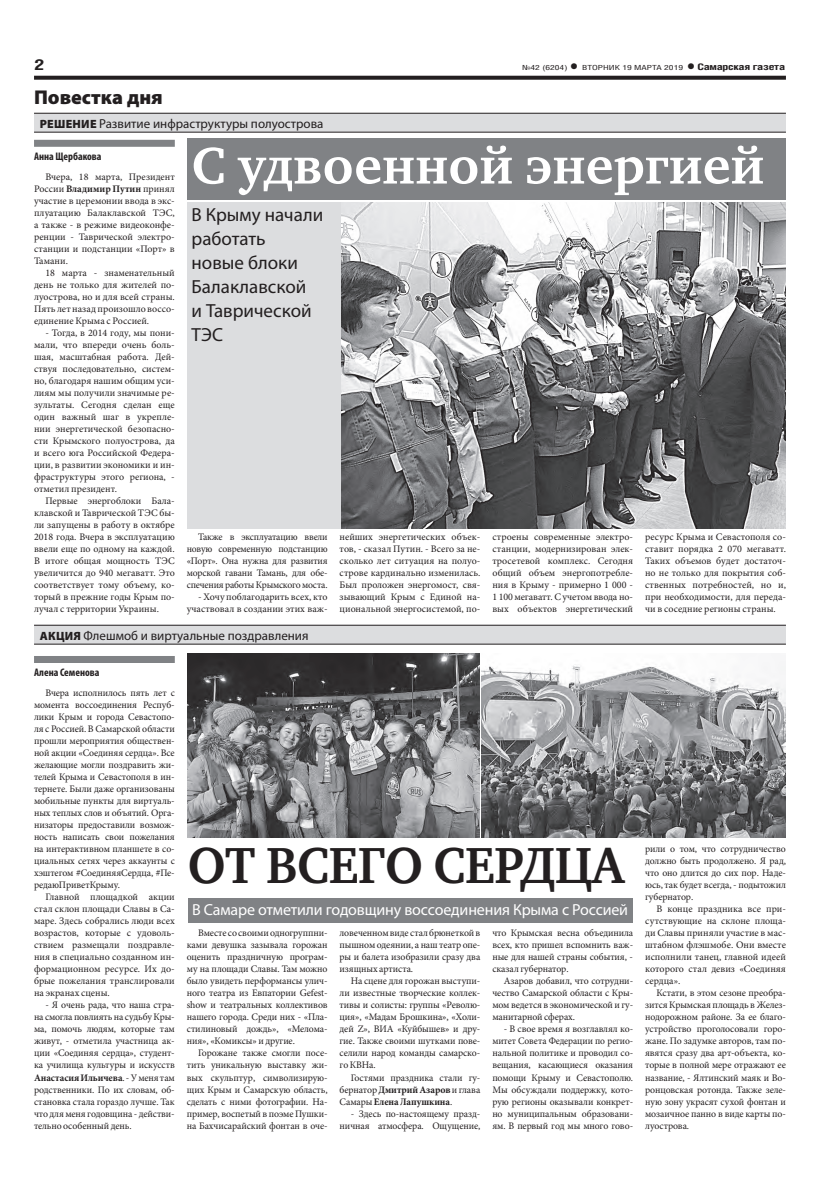
<style>
.page{position:relative;width:820px;height:1191px;background:#fff}
.page>*{position:absolute;margin:0;border:0;box-sizing:border-box;transform-origin:0 0}
.заголовок{font:700 53px "Charter C";color:#fff}
.заголовок-2{font:700 52px "Charter C";letter-spacing:-.01em;color:#231f20;scale:.96 1}
.рубрика{font:900 20px "Myriad Pro";color:#231f20}
.подзаголовок{font:19px/24px "Myriad Pro";color:#231f20}
.подзаголовок-2{font:16px "Myriad Pro";letter-spacing:-.01em;color:#fff}
.t1{font:700 15px "Helios Cond";color:#231f20;scale:1.4 1}
.надзаголовок{font:13px "Myriad Pro";color:#231f20}
.автор_чб{font:700 condensed 11px "Myriad Pro";color:#231f20}
.ОСНОВНОЙ{font:10px/12px "Minion Pro";letter-spacing:-.005em;color:#231f20;text-align:justify}
.t2{font:7px "Helios Cond";color:#231f20;scale:1.4 1}
.s1{font-weight:700;font-size:16px}
.s2{font-weight:700;font-size:9px}
.s3{font-weight:900;font-size:12px}
.s4{font-weight:700}
</style>
<div class="page">
<svg style="left:34px;top:76px;width:751px;height:4px;background:#322f2f"></svg>
<div style="left:34px;top:113px;width:751px;height:19px;background:#dcdddf"></div>
<hr style="left:34px;top:113px;width:751px;height:1px;background:#231f20">
<hr style="left:34px;top:132px;width:751px;height:1px;background:#231f20">
<div style="left:34px;top:625px;width:751px;height:19px;background:#dcdddf"></div>
<hr style="left:34px;top:625px;width:751px;height:1px;background:#231f20">
<hr style="left:34px;top:644px;width:751px;height:1px;background:#231f20">
<div style="left:34px;top:656px;width:141px;height:7px;background:#808285"></div>
<div style="left:34px;top:140px;width:141px;height:7px;background:#808285"></div>
<div style="left:187px;top:139px;width:598px;height:61px;background:#808285"></div>
<img style="left:340px;top:203px;width:445px;height:326px">
<div style="left:188px;top:898px;width:444px;height:24px;background:#808285"></div>
<img style="left:188px;top:653px;width:291px;height:185px">
<div style="left:187px;top:203px;width:153px;height:326px;background:#dcdddf"></div>
<img style="left:481px;top:665px;width:304px;height:173px">
<p class="t1" style="left:34px;top:55px;width:9px">2</p>
<p class="t2" style="left:522px;top:63px;width:189px">№42 (6204) <span class="s1">•</span> ВТОРНИК 19 МАРТА 2019 <span class="s1">•</span> <span class="s2">Самарская газета</span></p>
<p class="рубрика" style="left:34px;top:85px;width:130px">Повестка дня</p>
<p class="надзаголовок" style="left:40px;top:115px;width:285px"><span class="s3">РЕШЕНИЕ</span> Развитие инфраструктуры полуострова</p>
<p class="автор_чб" style="left:34px;top:150px;width:69px">Анна Щербакова</p>
<p class="ОСНОВНОЙ" style="left:34px;top:171px;width:142px;text-indent:11px">Вчера, 18 марта, Президент России <span class="s4">Владимир Путин</span> принял участие в церемонии ввода в экс&shy;плуатацию Балаклавской ТЭС, а также - в режиме видеоконфе&shy;ренции - Таврической электро&shy;станции и подстанции «Порт» в Тамани.</p>
<p class="ОСНОВНОЙ" style="left:34px;top:267px;width:142px;text-indent:11px">18 марта - знаменательный день не только для жителей по&shy;луострова, но и для всей страны.<br>Пять лет назад произошло воссо&shy;единение Крыма с Россией.</p>
<p class="ОСНОВНОЙ" style="left:34px;top:327px;width:142px;text-indent:11px">- Тогда, в 2014 году, мы пони&shy;мали, что впереди очень боль&shy;шая, масштабная работа. Дей&shy;ствуя последовательно, систем&shy;но, благодаря нашим общим уси&shy;лиям мы получили значимые ре&shy;зультаты. Сегодня сделан еще один важный шаг в укрепле&shy;нии энергетической безопасно&shy;сти Крымского полуострова, да и всего юга Российской Федера&shy;ции, в развитии экономики и ин&shy;фраструктуры этого региона, - отметил президент.</p>
<p class="ОСНОВНОЙ" style="left:34px;top:495px;width:142px;text-indent:11px">Первые энергоблоки Бала&shy;клавской и Таврической ТЭС бы&shy;ли запущены в работу в октябре 2018 года. Вчера в эксплуатацию ввели еще по одному на каждой.<br>В итоге общая мощность ТЭС увеличится до 940 мегаватт. Это соответствует тому объему, ко&shy;торый в прежние годы Крым по&shy;лучал с территории Украины.</p>
<p class="заголовок" style="left:191px;top:137px;width:574px">C удвоенной энергией</p>
<p class="подзаголовок" style="left:191px;top:203px;width:133px">В Крыму начали работать<br>новые блоки<br>Балаклавской<br>и Таврической<br>ТЭС</p>
<p class="ОСНОВНОЙ" style="left:187px;top:531px;width:142px;text-indent:11px">Также в эксплуатацию ввели новую современную подстанцию «Порт». Она нужна для развития морской гавани Тамань, для обе&shy;спечения работы Крымского моста.</p>
<p class="ОСНОВНОЙ" style="left:187px;top:591px;width:142px;text-align:right">- Хочу поблагодарить всех, кто участвовал в создании этих важ-</p>
<p class="ОСНОВНОЙ" style="left:339px;top:531px;width:142px">нейших энергетических объек&shy;тов, - сказал Путин. - Всего за не&shy;сколько лет ситуация на полуо&shy;строве кардинально изменилась.<br>Был проложен энергомост, свя&shy;зывающий Крым с Единой на&shy;циональной энергосистемой, по-</p>
<p class="ОСНОВНОЙ" style="left:492px;top:531px;width:142px">строены современные электро&shy;станции, модернизирован элек&shy;тросетевой комплекс. Сегодня общий объем энергопотребле&shy;ния в Крыму - примерно 1 000 - 1 100 мегаватт. С учетом ввода но&shy;вых объектов энергетический</p>
<p class="ОСНОВНОЙ" style="left:645px;top:531px;width:142px">ресурс Крыма и Севастополя со&shy;ставит порядка 2 070 мегаватт.<br>Таких объемов будет достаточ&shy;но не только для покрытия соб&shy;ственных потребностей, но и, при необходимости, для переда&shy;чи в соседние регионы страны.</p>
<p class="надзаголовок" style="left:40px;top:627px;width:270px"><span class="s3">АКЦИЯ</span> Флешмоб и виртуальные поздравления</p>
<p class="автор_чб" style="left:34px;top:666px;width:67px">Алена Семенова</p>
<p class="ОСНОВНОЙ" style="left:34px;top:687px;width:142px;text-indent:11px">Вчера исполнилось пять лет с момента воссоединения Респуб&shy;лики Крым и города Севастопо&shy;ля с Россией. В Самарской области прошли мероприятия обществен&shy;ной акции «Соединяя сердца». Все желающие могли поздравить жи&shy;телей Крыма и Севастополя в ин&shy;тернете. Были даже организованы мобильные пункты для виртуаль&shy;ных теплых слов и объятий. Орга&shy;низаторы предоставили возмож&shy;ность написать свои пожелания на интерактивном планшете в со&shy;циальных сетях через аккаунты с хэштегом #СоединяяСердца, #Пе&shy;редаюПриветКрыму.</p>
<p class="ОСНОВНОЙ" style="left:34px;top:891px;width:142px;text-indent:11px">Главной площадкой акции стал склон площади Славы в Са&shy;маре. Здесь собрались люди всех возрастов, которые с удоволь&shy;ствием размещали поздравле&shy;ния в специально созданном ин&shy;формационном ресурсе. Их до&shy;брые пожелания транслировали на экранах сцены.</p>
<p class="ОСНОВНОЙ" style="left:34px;top:999px;width:142px;text-indent:11px">- Я очень рада, что наша стра&shy;на смогла повлиять на судьбу Кры&shy;ма, помочь людям, которые там живут, - отметила участница ак&shy;ции «Соединяя сердца», студент&shy;ка училища культуры и искусств <span class="s4">Анастасия Ильичева</span>. - У меня там родственники. По их словам, об&shy;становка стала гораздо лучше. Так что для меня годовщина - действи&shy;тельно особенный день.</p>
<p class="заголовок-2" style="left:188px;top:837px;width:456px">ОТ ВСЕГО СЕРДЦА</p>
<p class="подзаголовок-2" style="left:192px;top:899px;width:437px">В Самаре отметили годовщину воссоединения Крыма с Россией</p>
<p class="ОСНОВНОЙ" style="left:187px;top:927px;width:142px;text-indent:11px">Вместе со своими одногруппни&shy;ками девушка зазывала горожан оценить праздничную програм&shy;му на площади Славы. Там можно было увидеть перформансы улич&shy;ного театра из Евпатории Gefest&shy;show и театральных коллективов нашего города. Среди них - «Пла&shy;стилиновый дождь», «Мелома&shy;ния», «Комиксы» и другие.</p>
<p class="ОСНОВНОЙ" style="left:187px;top:1047px;width:142px;text-indent:11px">Горожане также смогли посе&shy;тить уникальную выставку жи&shy;вых скульптур, символизирую&shy;щих Крым и Самарскую область, сделать с ними фотографии. На&shy;пример, воспетый в поэме Пушки&shy;на Бахчисарайский фонтан в оче-</p>
<p class="ОСНОВНОЙ" style="left:339px;top:927px;width:142px">ловеченном виде стал брюнеткой в пышном одеянии, а наш театр опе&shy;ры и балета изобразили сразу два изящных артиста.</p>
<p class="ОСНОВНОЙ" style="left:339px;top:975px;width:142px;text-indent:11px">На сцене для горожан выступи&shy;ли известные творческие коллек&shy;тивы и солисты: группы «Револю&shy;ция», «Мадам Брошкина», «Холи&shy;дей Z», ВИА «Куйбышев» и дру&shy;гие. Также своими шутками пове&shy;селили народ команды самарско&shy;го КВНа.</p>
<p class="ОСНОВНОЙ" style="left:339px;top:1071px;width:142px;text-indent:11px">Гостями праздника стали гу&shy;бернатор <span class="s4">Дмитрий Азаров</span> и глава Самары <span class="s4">Елена Лапушкина</span>.</p>
<p class="ОСНОВНОЙ" style="left:339px;top:1107px;width:142px;text-align:right">- Здесь по-настоящему празд&shy;ничная атмосфера. Ощущение,</p>
<p class="ОСНОВНОЙ" style="left:492px;top:927px;width:142px">что Крымская весна объединила всех, кто пришел вспомнить важ&shy;ные для нашей страны события, - сказал губернатор.</p>
<p class="ОСНОВНОЙ" style="left:492px;top:975px;width:142px;text-indent:11px">Азаров добавил, что сотрудни&shy;чество Самарской области с Кры&shy;мом ведется в экономической и гу&shy;манитарной сферах.</p>
<p class="ОСНОВНОЙ" style="left:492px;top:1023px;width:142px;text-indent:11px">- В свое время я возглавлял ко&shy;митет Совета Федерации по регио&shy;нальной политике и проводил со&shy;вещания, касающиеся оказания помощи Крыму и Севастополю.<br>Мы обсуждали поддержку, кото&shy;рую регионы оказывали конкрет&shy;но муниципальным образовани&shy;ям. В первый год мы много гово-</p>
<p class="ОСНОВНОЙ" style="left:645px;top:843px;width:142px">рили о том, что сотрудничество должно быть продолжено. Я рад, что оно длится до сих пор. Наде&shy;юсь, так будет всегда, - подытожил губернатор.</p>
<p class="ОСНОВНОЙ" style="left:645px;top:903px;width:142px;text-indent:11px">В конце праздника все при&shy;сутствующие на склоне площа&shy;ди Славы приняли участие в мас&shy;штабном флэшмобе. Они вместе исполнили танец, главной идеей которого стал девиз «Соединяя сердца».</p>
<p class="ОСНОВНОЙ" style="left:645px;top:987px;width:142px;text-indent:11px">Кстати, в этом сезоне преобра&shy;зится Крымская площадь в Желез&shy;нодорожном районе. За ее благо&shy;устройство проголосовали горо&shy;жане. По задумке авторов, там по&shy;явятся сразу два арт-объекта, ко&shy;торые в полной мере отражают ее название, - Ялтинский маяк и Во&shy;ронцовская ротонда. Также зеле&shy;ную зону украсят сухой фонтан и мозаичное панно в виде карты по&shy;луострова.</p>
</div>
